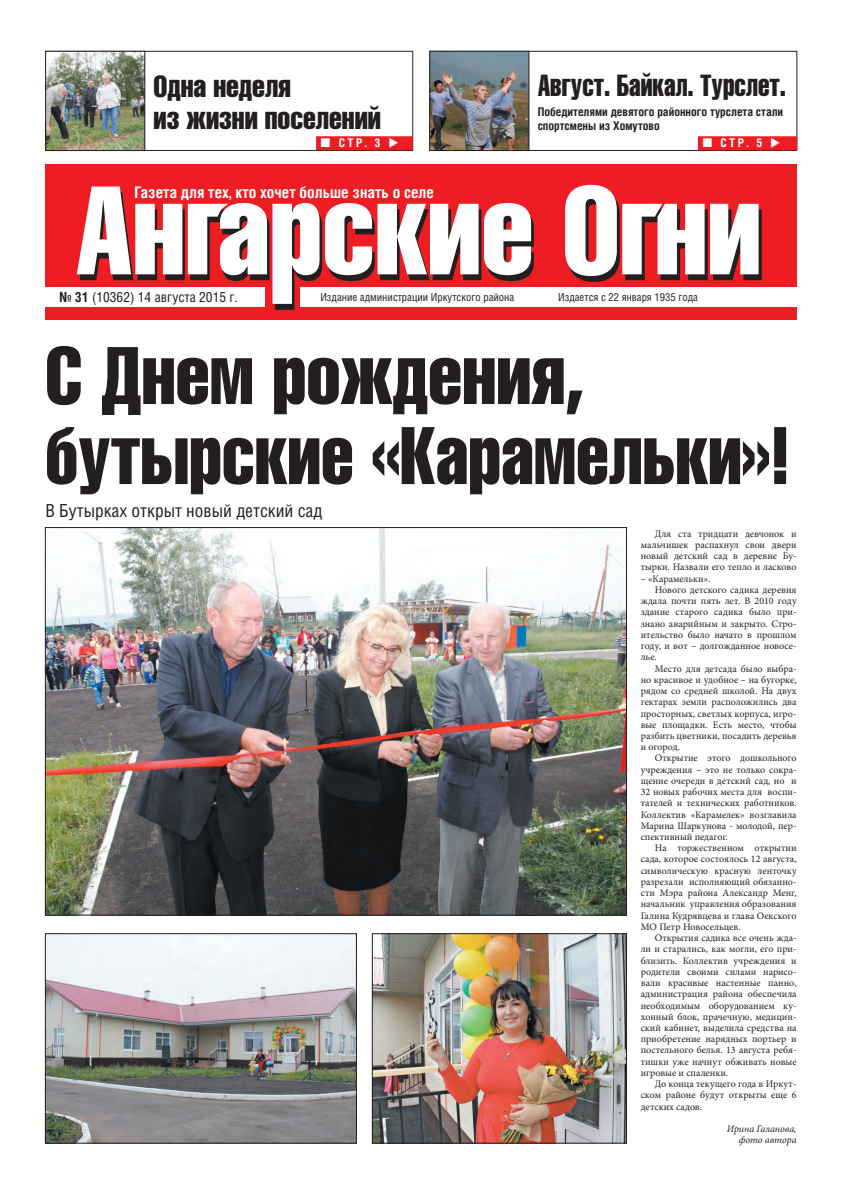
<style>
.page{position:relative;width:842px;height:1191px;background:#fff}
.page>*{position:absolute;margin:0;border:0;box-sizing:border-box;transform-origin:0 0}
.Заголовок_1{font:80px "Helios Compressed";color:#231f20;scale:.96 1}
.Заголовок_1-2{font:80px "Helios Compressed";color:#231f20}
.Новость{font:30px "Helios Compressed";color:#231f20}
.Новость-2{font:30px "Helios Compressed";color:#231f20;scale:.9 1}
.Подзаголовок_1{font:18px "Helios Cond";color:#231f20}
.t1{font:700 16px "Helios Cond";color:#fff}
.t2{font:14px "Helios Cond";color:#231f20}
.Подзаголовок_3{font:700 12px/14.4px "Helios Cond";color:#231f20}
.t3{font:700 12px "Helios Cond";letter-spacing:.2em;color:#fff}
.t4{font:11px "Helios Cond";color:#231f20}
.Основной{font:10px/11.2px "Minion Pro";color:#231f20;text-align:justify}
.Подпись{font:italic 10px "Minion Pro";letter-spacing:-.005em;color:#231f20}
.s1{font-weight:700}
</style>
<div class="page">
<div style="left:45px;top:164px;width:752px;height:156px;background:#ee1d23"></div>
<div style="left:300px;top:287px;width:497px;height:20px;background:#fff"></div>
<div style="left:45px;top:287px;width:220px;height:20px;background:#fff"></div>
<svg style="left:274px;top:203px;width:487px;height:107px"></svg>
<svg style="left:77px;top:185px;width:681px;height:119px;fill:#fff"></svg>
<div style="left:429px;top:51px;width:368px;height:100px;border:1px solid #231f20"></div>
<img style="left:431px;top:53px;width:96px;height:96px">
<div style="left:429px;top:51px;width:100px;height:100px;border:1px solid #231f20"></div>
<div style="left:45px;top:51px;width:368px;height:100px;border:1px solid #231f20"></div>
<img style="left:47px;top:53px;width:96px;height:96px">
<div style="left:45px;top:51px;width:100px;height:100px;border:1px solid #231f20"></div>
<div style="left:698px;top:136px;width:99px;height:14px;background:#ee1d23"></div>
<div style="left:316px;top:136px;width:96px;height:14px;background:#ee1d23"></div>
<img style="left:47px;top:529px;width:578px;height:384px">
<img style="left:47px;top:935px;width:308px;height:206px">
<div style="left:45px;top:933px;width:312px;height:210px;border:1px solid #231f20"></div>
<img style="left:374px;top:935px;width:251px;height:206px">
<div style="left:372px;top:933px;width:255px;height:210px;border:1px solid #231f20"></div>
<p class="Новость-2" style="left:538px;top:68px;width:278px">Август. Байкал. Турслет.</p>
<p class="Подзаголовок_3" style="left:538px;top:104px;width:247px">Победителями девятого районного турслета стали спортсмены из Хомутово</p>
<p class="Новость" style="left:154px;top:69px;width:139px">Одна неделя</p>
<p class="Новость" style="left:154px;top:101px;width:229px">из жизни поселений</p>
<p class="t3" style="left:339px;top:136px;width:62px">СТР. 3 ◆</p>
<p class="t3" style="left:720px;top:136px;width:62px">СТР. 5 ◆</p>
<h3 class="t1" style="left:134px;top:183px;width:301px">Газета для тех, кто хочет больше знать о селе</h3>
<h3 class="t2" style="left:60px;top:289px;width:180px"><span class="s1">№ 31</span> (10362) 14 августа 2015 г.</h3>
<p class="t4" style="left:320px;top:290px;width:195px">Издание администрации Иркутского района</p>
<p class="t4" style="left:558px;top:290px;width:141px">Издается с 22 января 1935 года</p>
<p class="Заголовок_1-2" style="left:45px;top:328px;width:540px">С Днем рождения,</p>
<p class="Заголовок_1" style="left:45px;top:408px;width:777px">бутырские «Карамельки»!</p>
<p class="Подзаголовок_1" style="left:45px;top:500px;width:278px">В Бутырках открыт новый детский сад</p>
<p class="Основной" style="left:641px;top:528px;width:157px;text-indent:14px">Для ста тридцати девчонок и мальчишек распахнул свои двери новый детский сад в деревне Бу&shy;тырки. Назвали его тепло и ласково</p>
<p class="Основной" style="left:641px;top:573px;width:71px">– «Карамельки».</p>
<p class="Основной" style="left:641px;top:584px;width:157px;text-indent:14px">Нового детского садика деревня ждала почти пять лет. В 2010 году здание старого садика было при&shy;знано аварийным и закрыто. Стро&shy;ительство было начато в прошлом году, и вот – долгожданное новосе&shy;лье.</p>
<p class="Основной" style="left:641px;top:663px;width:157px;text-indent:14px">Место для детсада было выбра&shy;но красивое и удобное – на бугорке, рядом со средней школой. На двух гектарах земли расположились два просторных, светлых корпуса, игро&shy;вые площадки. Есть место, чтобы разбить цветники, посадить деревья и огород.</p>
<p class="Основной" style="left:641px;top:752px;width:157px;text-indent:14px">Открытие этого дошкольного учреждения – это не только сокра&shy;щение очереди в детский сад, но и 32 новых рабочих места для воспи&shy;тателей и технических работников.<br>Коллектив «Карамелек» возглавила Марина Шаркунова - молодой, пер&shy;спективный педагог.</p>
<p class="Основной" style="left:641px;top:842px;width:157px;text-indent:14px">На торжественном открытии сада, которое состоялось 12 августа, символическую красную ленточку разрезали исполняющий обязанно&shy;сти Мэра района Александр Менг, начальник управления образования Галина Кудрявцева и глава Оекского МО Петр Новосельцев.</p>
<p class="Основной" style="left:641px;top:932px;width:157px;text-indent:14px">Открытия садика все очень жда&shy;ли и старались, как могли, его при&shy;близить. Коллектив учреждения и родители своими силами нарисо&shy;вали красивые настенные панно, администрация района обеспечила необходимым оборудованием ку&shy;хонный блок, прачечную, медицин&shy;ский кабинет, выделила средства на приобретение нарядных портьер и постельного белья. 13 августа ребя&shy;тишки уже начнут обживать новые игровые и спаленки.</p>
<p class="Основной" style="left:641px;top:1078px;width:157px;text-indent:14px">До конца текущего года в Иркут&shy;ском районе будут открыты еще 6 детских садов.</p>
<p class="Подпись" style="left:727px;top:1122px;width:71px">Ирина Галанова,</p>
<p class="Подпись" style="left:739px;top:1133px;width:59px">фото автора</p>
</div>
